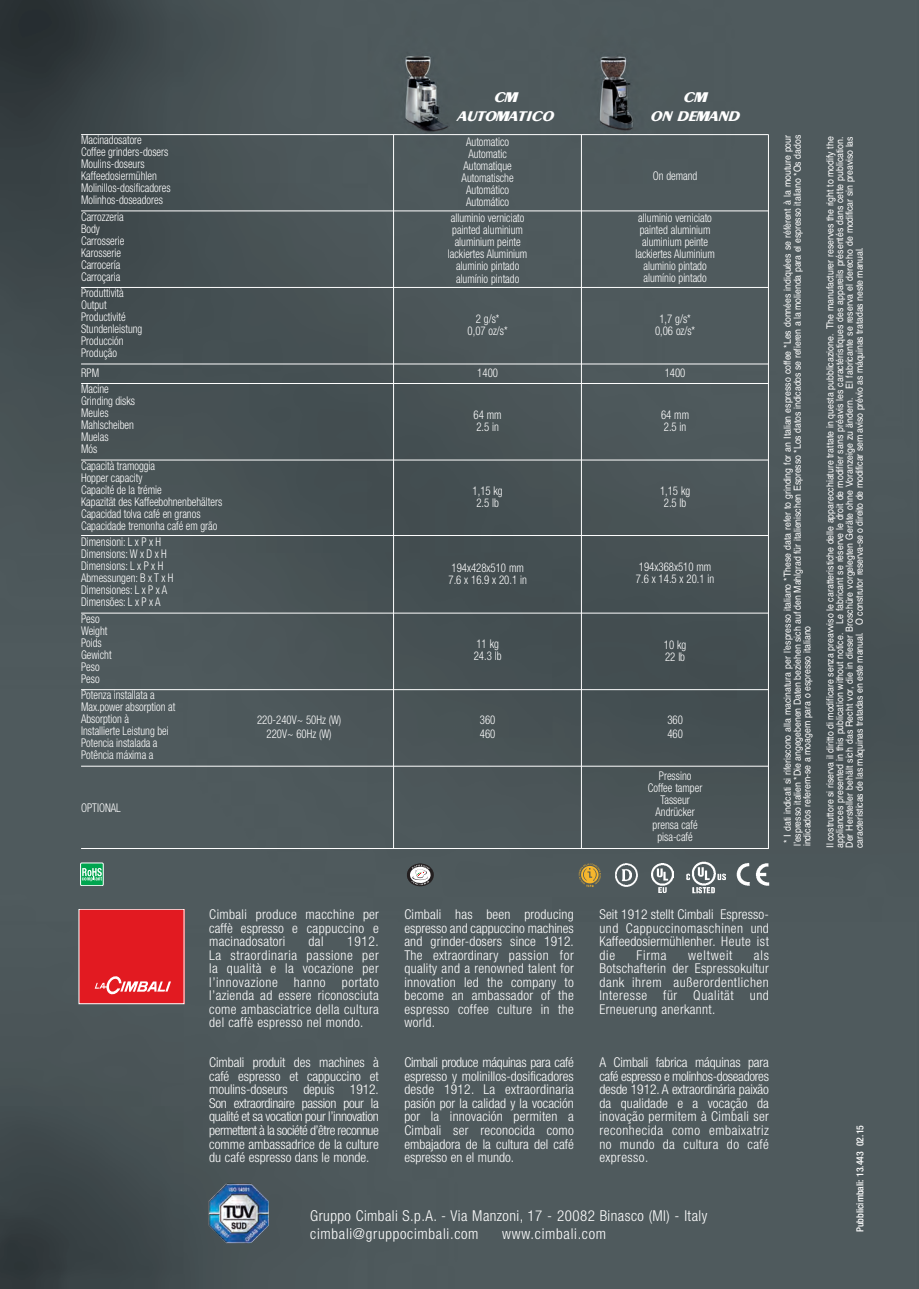
<style>
.page{position:relative;width:919px;height:1289px;background:#fff}
.page>*{position:absolute;margin:0;border:0;box-sizing:border-box;transform-origin:0 0}
.t1{font:300 condensed 15px/18px "Helvetica Neue";letter-spacing:.03em;color:#fff}
.t2{font:italic 700 15px/18px "Dosatron";letter-spacing:.06em;color:#fff;text-align:center;scale:.9 1}
.t3{font:300 condensed 15px "Helvetica Neue";letter-spacing:.05em;color:#fff}
.t4{font:300 condensed 13.5px/13.5px "Helvetica Neue";letter-spacing:.025em;color:#fff;text-align:justify}
.t5{font:300 condensed 13.5px "Helvetica Neue";letter-spacing:.055em;color:#fff}
.t6{font:300 condensed 12px/12px "Helvetica Neue";color:#fff;scale:.9 1}
.t7{font:9.75px/9.8px "Helvetica";letter-spacing:-.005em;color:#fff;text-align:justify;scale:.9 1}
.t8{font:500 condensed 9.75px "Helvetica Neue";color:#fff}
</style>
<div class="page">
<img style="left:0;top:0;width:918px;height:1288px">
<img style="left:729px;top:860px;width:43px;height:28px">
<img style="left:687px;top:861px;width:38px;height:32px">
<div style="left:81px;top:863px;width:22px;height:22px;background:#00a54f"></div>
<div style="left:80px;top:862px;width:23px;height:23px;border:1px solid #fff"></div>
<svg style="left:82px;top:868px;width:20px;height:13px"></svg>
<img style="left:614px;top:862px;width:24px;height:25px">
<svg style="left:578px;top:863px;width:23px;height:24px"></svg>
<svg style="left:407px;top:863px;width:26px;height:23px"></svg>
<img style="left:651px;top:863px;width:22px;height:29px">
<hr style="left:81px;top:134px;width:687px;height:1px;background:#fff">
<hr style="left:81px;top:210px;width:687px;height:1px;background:#fff">
<hr style="left:81px;top:287px;width:687px;height:1px;background:#fff">
<hr style="left:81px;top:363px;width:687px;height:1px;background:#fff">
<hr style="left:81px;top:383px;width:687px;height:1px;background:#fff">
<hr style="left:81px;top:459px;width:687px;height:1px;background:#fff">
<hr style="left:81px;top:535px;width:687px;height:1px;background:#fff">
<hr style="left:81px;top:612px;width:687px;height:1px;background:#fff">
<hr style="left:81px;top:689px;width:687px;height:1px;background:#fff">
<hr style="left:81px;top:765px;width:687px;height:1px;background:#fff">
<hr style="left:81px;top:848px;width:687px;height:1px;background:#fff">
<div style="left:79px;top:909px;width:105px;height:94px;background:#e21a21"></div>
<svg style="left:95px;top:976px;width:76px;height:18px"></svg>
<img style="left:209px;top:1183px;width:60px;height:60px">
<hr style="left:768px;top:135px;width:1px;height:713px;background:#fff">
<hr style="left:581px;top:135px;width:1px;height:713px;background:#fff">
<hr style="left:393px;top:135px;width:1px;height:713px;background:#fff">
<p class="t6" style="left:81px;top:135px;width:101px">Macinadosatore<br>Coffee grinders-dosers<br>Moulins-doseurs<br>Kaffeedosiermühlen<br>Molinillos-dosificadores<br>Molinhos-doseadores</p>
<p class="t6" style="left:81px;top:211px;width:50px">Carrozzeria<br>Body<br>Carrosserie<br>Karosserie<br>Carrocería<br>Carroçaria</p>
<p class="t6" style="left:81px;top:288px;width:70px">Produttività<br>Output<br>Productivité<br>Stundenleistung<br>Producción<br>Produção</p>
<p class="t6" style="left:81px;top:365px;width:32px;line-height:16.5px">RPM<br>Macine</p>
<p class="t6" style="left:81px;top:396px;width:61px">Grinding disks<br>Meules<br>Mahlscheiben<br>Muelas<br>Mós</p>
<p class="t6" style="left:81px;top:460px;width:158px">Capacità tramoggia<br>Hopper capacity<br>Capacité de la trémie<br>Kapazität des Kaffeebohnenbehälters<br>Capacidad tolva café en granos<br>Capacidade tremonha café em grão</p>
<p class="t6" style="left:81px;top:537px;width:104px">Dimensioni: L x P x H<br>Dimensions: W x D x H<br>Dimensions: L x P x H<br>Abmessungen: B x T x H<br>Dimensiones: L x P x A<br>Dimensões: L x P x A</p>
<p class="t6" style="left:81px;top:613px;width:35px">Peso<br>Weight<br>Poids<br>Gewicht<br>Peso<br>Peso</p>
<p class="t6" style="left:81px;top:690px;width:106px">Potenza installata a<br>Max.power absorption at<br>Absorption à<br>Installierte Leistung bei<br>Potencia instalada a<br>Potência máxima a</p>
<p class="t6" style="left:81px;top:802px;width:46px">OPTIONAL</p>
<p class="t6" style="left:257px;top:713px;width:95px;line-height:14.4px;text-align:center">220-240V~ 50Hz (W)<br>220V~ 60Hz (W)</p>
<p class="t2" style="left:458px;top:90px;width:108px">CM<br>AUTOMATICO</p>
<p class="t2" style="left:651px;top:90px;width:99px">CM<br>ON DEMAND</p>
<p class="t6" style="left:461px;top:137px;width:59px;text-align:center">Automatico<br>Automatic<br>Automatique<br>Automatische<br>Automático<br>Automático</p>
<p class="t6" style="left:448px;top:213px;width:90px;text-align:center">alluminio verniciato painted aluminium aluminium peinte lackiertes Aluminium aluminio pintado alumínio pintado</p>
<p class="t6" style="left:467px;top:313px;width:46px;text-align:center">2 g/s*<br>0,07 oz/s*</p>
<p class="t6" style="left:652px;top:171px;width:51px">On demand</p>
<p class="t6" style="left:635px;top:213px;width:90px;text-align:center">alluminio verniciato painted aluminium aluminium peinte lackiertes Aluminium aluminio pintado alumínio pintado</p>
<p class="t6" style="left:655px;top:314px;width:46px;text-align:center">1,7 g/s*<br>0,06 oz/s*</p>
<p class="t6" style="left:477px;top:368px;width:25px">1400</p>
<p class="t6" style="left:664px;top:368px;width:25px">1400</p>
<p class="t6" style="left:473px;top:409px;width:33px">64 mm<br>2.5 in</p>
<p class="t6" style="left:661px;top:410px;width:33px">64 mm<br>2.5 in</p>
<p class="t6" style="left:472px;top:486px;width:35px;text-align:center">1,15 kg<br>2.5 lb</p>
<p class="t6" style="left:660px;top:485px;width:35px;text-align:center">1,15 kg<br>2.5 lb</p>
<p class="t6" style="left:448px;top:562px;width:88px">194x428x510 mm<br>7.6 x 16.9 x 20.1 in</p>
<p class="t6" style="left:636px;top:562px;width:88px">194x368x510 mm<br>7.6 x 14.5 x 20.1 in</p>
<p class="t6" style="left:473px;top:639px;width:32px">11 kg<br>24.3 lb</p>
<p class="t6" style="left:663px;top:639px;width:26px">10 kg<br>22 lb</p>
<p class="t6" style="left:480px;top:713px;width:19px;line-height:14.4px">360<br>460</p>
<p class="t6" style="left:667px;top:713px;width:19px;line-height:14.4px">360<br>460</p>
<p class="t6" style="left:647px;top:771px;width:62px;text-align:center">Pressino<br>Coffee tamper<br>Tasseur<br>Andrücker prensa café pisa-café</p>
<p class="t7" style="left:783px;top:846px;width:791px;text-indent:3px;rotate:-90deg">* I dati indicati si riferiscono alla macinatura per lʼespresso italiano *These data refer to grinding for an Italian espresso coffee *Les données indiquées se réfèrent à la mouture pour lʼespresso italien *Die angegebenen Daten beziehen sich auf den Mahlgrad für italienischen Espresso *Los datos indicados se refieren a la molienda para el espresso italiano *Os dados indicados referem-se a moagem para o espresso italiano</p>
<p class="t7" style="left:826px;top:847px;width:791px;rotate:-90deg">Il costruttore si riserva il diritto di modificare senza preavviso le caratteristiche delle apparecchiature trattate in questa pubblicazione. The manufacturer reserves the right to modify the appliances presented in this publication without notice. Le fabricant se réserve le droit de modifier sans préavis les caractéristiques des appareils présentés dans cette publication.<br>Der Hersteller behält sich das Recht vor, die in dieser Broschüre vorgelegten Geräte ohne Voranzeige zu ändern. El fabricante se reserva el derecho de modificar sin preaviso las características de las máquinas tratadas en este manual. O construtor reserva-se o direito de modificar sem aviso prévio as máquinas tratadas neste manual.</p>
<p class="t4" style="left:209px;top:908px;width:171px">Cimbali produce macchine per caffè espresso e cappuccino e macinadosatori</p>
<p class="t4" style="left:308px;top:935px;width:17px">dal</p>
<p class="t4" style="left:209px;top:935px;width:171px;text-indent:138px">1912.<br>La straordinaria passione per la qualità e la vocazione per l’innovazione hanno portato l’azienda ad essere riconosciuta come ambasciatrice della cultura del caffè espresso nel mondo.</p>
<p class="t4" style="left:404px;top:908px;width:171px">Cimbali has been producing espresso and cappuccino machines and grinder-dosers since 1912.<br>The extraordinary passion for quality and a renowned talent for innovation led the company to become an ambassador of the espresso coffee culture in the world.</p>
<p class="t4" style="left:599px;top:908px;width:171px">Seit 1912 stellt Cimbali Espresso&shy;und Cappuccinomaschinen und Kaffeedosiermühlenher. Heute ist die</p>
<p class="t4" style="left:599px;top:949px;width:171px;text-indent:154px">als Botschafterin der Espressokultur dank ihrem außerordentlichen Interesse für Qualität und Erneuerung anerkannt.</p>
<p class="t4" style="left:636px;top:949px;width:32px">Firma</p>
<p class="t5" style="left:688px;top:950px;width:46px">weltweit</p>
<p class="t4" style="left:209px;top:1057px;width:171px">Cimbali produit des machines à café espresso et cappuccino et moulins-doseurs depuis 1912.<br>Son extraordinaire passion pour la qualité et sa vocation pour l’innovation permettent à la société d’être reconnue comme ambassadrice de la culture du café espresso dans le monde.</p>
<p class="t4" style="left:404px;top:1057px;width:171px">Cimbali produce máquinas para café espresso y molinillos-dosificadores desde 1912. La extraordinaria pasión por la calidad y la vocación por la innovación permiten a Cimbali ser reconocida como embajadora de la cultura del café espresso en el mundo.</p>
<p class="t4" style="left:599px;top:1057px;width:171px">A Cimbali fabrica máquinas para café espresso e molinhos-doseadores desde 1912. A extraordinária paixão da qualidade e a vocação da inovação permitem à Cimbali ser reconhecida como embaixatriz no mundo da cultura do café expresso.</p>
<p class="t1" style="left:310px;top:1207px;width:398px">Gruppo Cimbali S.p.A. - Via Manzoni, 17 - 20082 Binasco (MI) - Italy cimbali@gruppocimbali.com</p>
<p class="t3" style="left:502px;top:1228px;width:105px">www.cimbali.com</p>
<p class="t8" style="left:856px;top:1232px;width:109px;rotate:-90deg">Pubblicimbali: 13.443 02.15</p>
</div>
